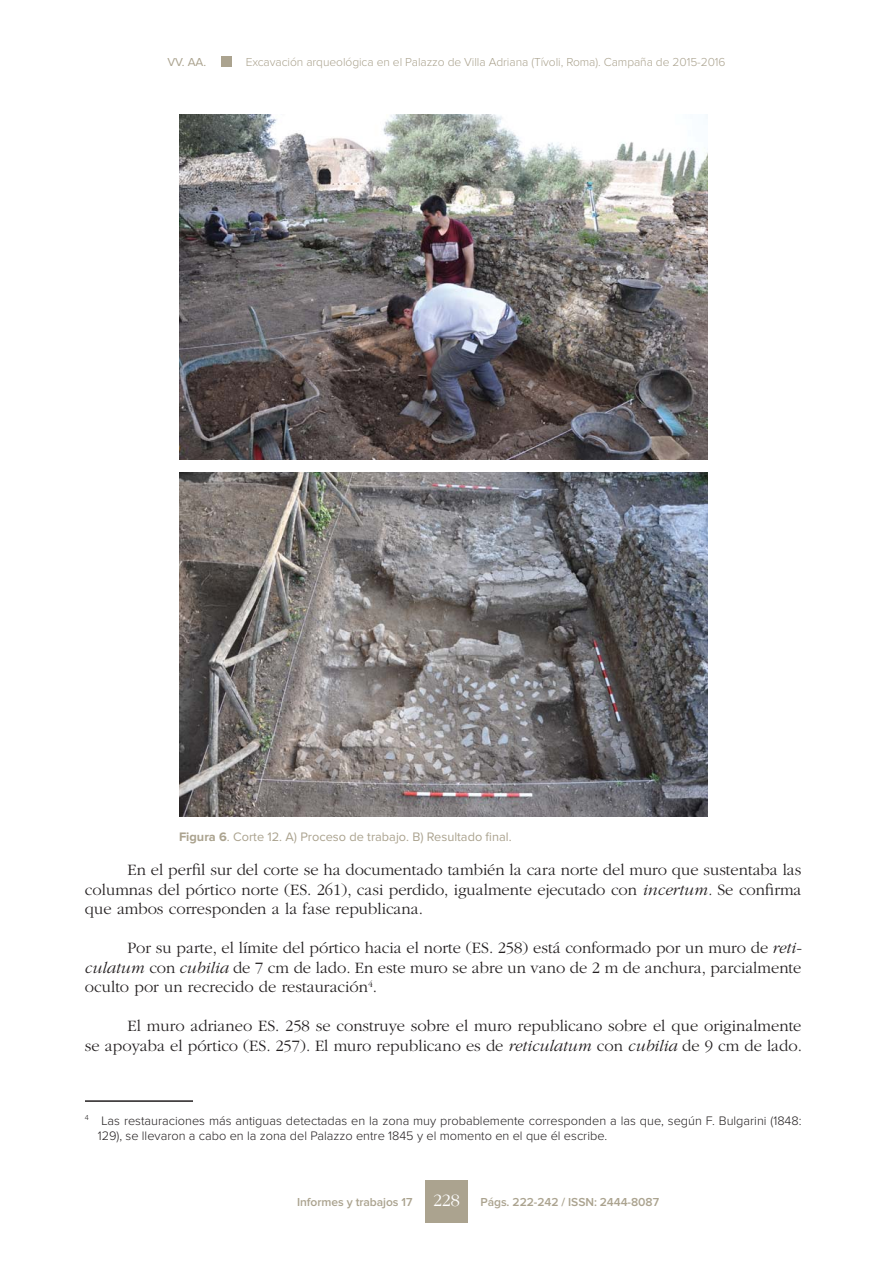
<style>
.page{position:relative;width:893px;height:1263px;background:#fff}
.page>*{position:absolute;margin:0;border:0;box-sizing:border-box;transform-origin:0 0}
.t1{font:300 18px "ITC Garamond Std";color:#fff}
.t2{font:300 16.5px/19.5px "ITC Garamond Std";color:#231f20;text-align:justify}
.t3{font:300 12.75px/15px "Proxima Nova";color:#231f20}
.t4{font:12.75px "Proxima Nova";color:#aba38f}
.t5{font:300 12px "Proxima Nova";letter-spacing:-.005em;color:#aba38f}
.t6{font:600 12px "Proxima Nova";letter-spacing:-.005em;color:#aba38f}
.t7{font:12px "Proxima Nova";color:#aba38f}
.s1{font-weight:700}
.s2{font-style:italic}
</style>
<div class="page">
<div style="left:221px;top:57px;width:10px;height:10px;background:#aba38f"></div>
<div style="left:425px;top:1180px;width:43px;height:42px;background:#aba38f"></div>
<hr style="left:85px;top:1100px;width:108px;height:2px;background:#231f20">
<img style="left:179px;top:115px;width:528px;height:344px">
<img style="left:179px;top:472px;width:528px;height:345px">
<p class="t7" style="left:167px;top:58px;width:40px">VV. AA.</p>
<p class="t5" style="left:246px;top:58px;width:481px">Excavación arqueológica en el Palazzo de Villa Adriana (Tívoli, Roma). Campaña de 2015-2016</p>
<p class="t4" style="left:179px;top:833px;width:334px"><span class="s1">Figura 6</span>. Corte 12. A) Proceso de trabajo. B) Resultado final.</p>
<p class="t2" style="left:85px;top:861px;width:718px;text-indent:43px">En el perfil sur del corte se ha documentado también la cara norte del muro que sustentaba las columnas del pórtico norte (ES. 261), casi perdido, igualmente ejecutado con <span class="s2">incertum.</span> Se confirma que ambos corresponden a la fase republicana.</p>
<p class="t2" style="left:85px;top:939px;width:718px;text-indent:43px">Por su parte, el límite del pórtico hacia el norte (ES. 258) está conformado por un muro de <span class="s2">reti&shy;culatum</span> con <span class="s2">cubilia</span> de 7 cm de lado. En este muro se abre un vano de 2 m de anchura, parcialmente oculto por un recrecido de restauración<sup>4</sup>.</p>
<p class="t2" style="left:85px;top:1017px;width:718px;text-align:right">El muro adrianeo ES. 258 se construye sobre el muro republicano sobre el que originalmente<br>se apoyaba el pórtico (ES. 257). El muro republicano es de <span class="s2">reticulatum</span> con <span class="s2">cubilia</span> de 9 cm de lado.</p>
<p class="t3" style="left:98px;top:1114px;width:705px;text-indent:-13px"><sup>4</sup> Las restauraciones más antiguas detectadas en la zona muy probablemente corresponden a las que, según F. Bulgarini (1848:<br>129), se llevaron a cabo en la zona del Palazzo entre 1845 y el momento en el que él escribe.</p>
<p class="t1" style="left:433px;top:1193px;width:28px">228</p>
<p class="t6" style="left:297px;top:1195px;width:117px">Informes y trabajos 17</p>
<p class="t6" style="left:480px;top:1195px;width:180px">Págs. 222-242 / ISSN: 2444-8087</p>
</div>
